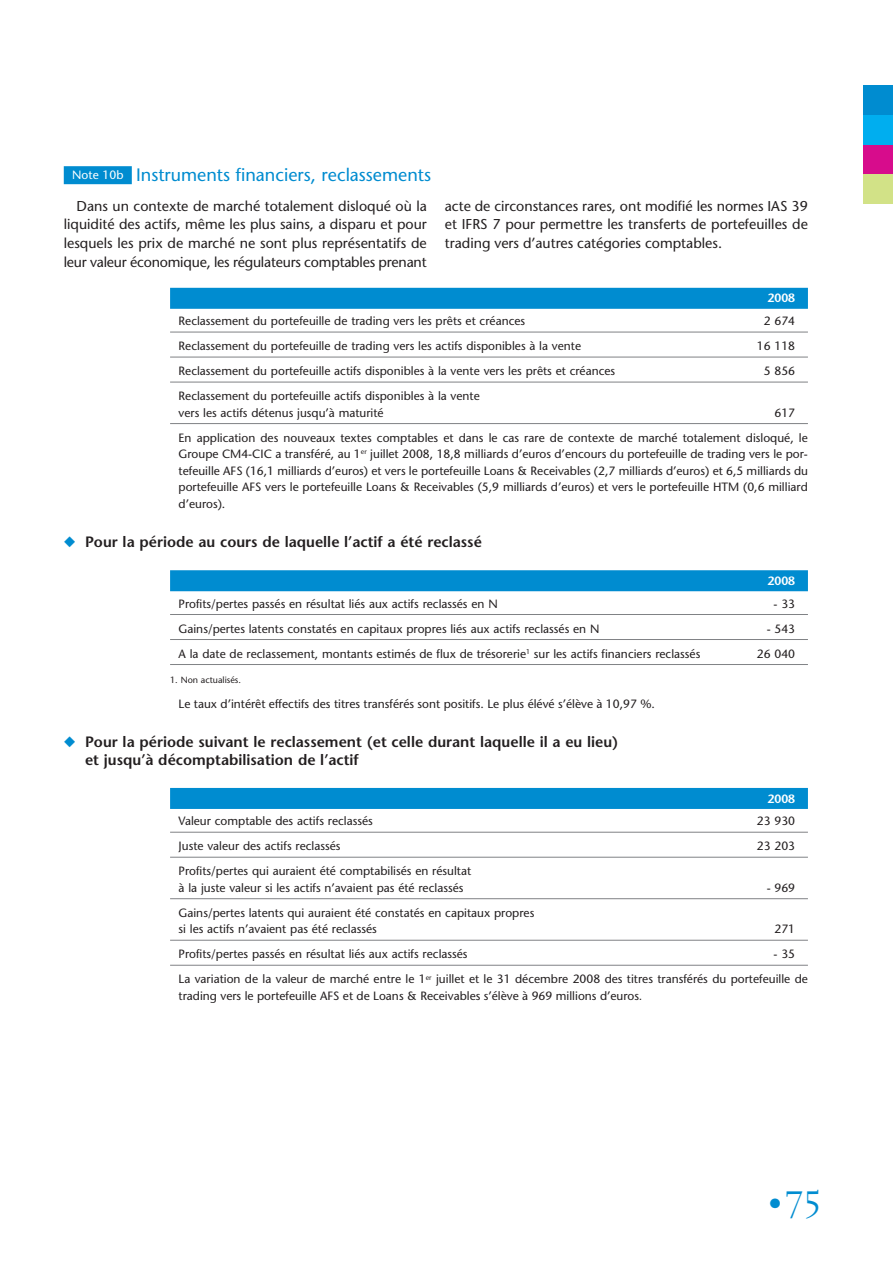
<style>
.page{position:relative;width:893px;height:1263px;background:#fff}
.page>*{position:absolute;margin:0;border:0;box-sizing:border-box;transform-origin:0 0}
.t1{font:39px "Electra LH Regular SC";color:#008cd0}
.t2{font:18px "Stone Sans";color:#008cd0}
.t3{font:600 15px/18px "Stone Sans";color:#231f20}
.t4{font:14.25px/18.8px "Stone Sans";letter-spacing:-.01em;color:#231f20;text-align:justify}
.t5{font:12px/16.5px "Stone Sans";color:#231f20}
.t6{font:600 12px "Stone Sans";color:#fff}
.t7{font:9px "Stone Sans";color:#231f20}
.s1{font-size:12px;color:#fff}
.s2{font-family:"Helvetica Neue";font-stretch:condensed}
</style>
<div class="page">
<div style="left:863px;top:145px;width:30px;height:29px;background:#d70c8c"></div>
<div style="left:863px;top:115px;width:30px;height:30px;background:#00aeef"></div>
<div style="left:863px;top:85px;width:30px;height:30px;background:#008cd0"></div>
<div style="left:863px;top:174px;width:30px;height:30px;background:#d2e287"></div>
<div style="left:170px;top:288px;width:638px;height:21px;background:#008cd0"></div>
<hr style="left:170px;top:332px;width:638px;height:1px;background:#808285">
<hr style="left:170px;top:357px;width:638px;height:1px;background:#808285">
<hr style="left:170px;top:382px;width:638px;height:1px;background:#808285">
<hr style="left:170px;top:423px;width:638px;height:1px;background:#808285">
<div style="left:170px;top:570px;width:638px;height:21px;background:#008cd0"></div>
<hr style="left:170px;top:614px;width:638px;height:1px;background:#808285">
<hr style="left:170px;top:639px;width:638px;height:1px;background:#808285">
<hr style="left:170px;top:664px;width:638px;height:1px;background:#808285">
<div style="left:170px;top:788px;width:638px;height:21px;background:#008cd0"></div>
<hr style="left:170px;top:832px;width:638px;height:1px;background:#808285">
<hr style="left:170px;top:857px;width:638px;height:1px;background:#808285">
<hr style="left:170px;top:898px;width:638px;height:1px;background:#808285">
<hr style="left:170px;top:940px;width:638px;height:1px;background:#808285">
<hr style="left:170px;top:965px;width:638px;height:1px;background:#808285">
<div style="left:64px;top:166px;width:68px;height:18px;background:#008cd0"></div>
<h2 class="t2" style="left:72px;top:164px;width:360px"><span class="s1">Note 10b</span> Instruments financiers, reclassements</h2>
<p class="t4" style="left:64px;top:196px;width:365px;text-indent:13px">Dans un contexte de marché totalement disloqué où la liquidité des actifs, même les plus sains, a disparu et pour lesquels les prix de marché ne sont plus représentatifs de leur valeur économique, les régulateurs comptables prenant</p>
<p class="t4" style="left:445px;top:196px;width:365px">acte de circonstances rares, ont modifié les normes IAS 39 et IFRS 7 pour permettre les transferts de portefeuilles de trading vers d’autres catégories comptables.</p>
<p class="t6" style="left:768px;top:291px;width:29px">2008</p>
<p class="t5" style="left:179px;top:313px;width:348px">Reclassement du portefeuille de trading vers les prêts et créances</p>
<p class="t5" style="left:764px;top:313px;width:33px">2 674</p>
<p class="t5" style="left:179px;top:338px;width:404px">Reclassement du portefeuille de trading vers les actifs disponibles à la vente</p>
<p class="t5" style="left:757px;top:338px;width:40px">16 118</p>
<p class="t5" style="left:179px;top:363px;width:438px">Reclassement du portefeuille actifs disponibles à la vente vers les prêts et créances</p>
<p class="t5" style="left:764px;top:363px;width:33px">5 856</p>
<p class="t5" style="left:179px;top:388px;width:303px">Reclassement du portefeuille actifs disponibles à la vente vers les actifs détenus jusqu’à maturité</p>
<p class="t5" style="left:179px;top:400px;width:631px;line-height:25px;text-indent:596px">617<br>En application des nouveaux textes comptables et dans le cas rare de contexte de marché totalement disloqué, le</p>
<p class="t5" style="left:179px;top:446px;width:631px;text-align:justify">Groupe CM4-CIC a transféré, au 1<sup>er</sup> juillet 2008, 18,8 milliards d’euros d’encours du portefeuille de trading vers le por&shy;tefeuille AFS (16,1 milliards d’euros) et vers le portefeuille Loans &amp; Receivables (2,7 milliards d’euros) et 6,5 milliards du portefeuille AFS vers le portefeuille Loans &amp; Receivables (5,9 milliards d’euros) et vers le portefeuille HTM (0,6 milliard d’euros).</p>
<p class="t3" style="left:85px;top:533px;width:398px">Pour la période au cours de laquelle l’actif a été reclassé</p>
<p class="t6" style="left:768px;top:573px;width:29px">2008</p>
<p class="t5" style="left:179px;top:595px;width:321px">Profits/pertes passés en résultat liés aux actifs reclassés en N</p>
<p class="t5" style="left:774px;top:595px;width:23px">- 33</p>
<p class="t5" style="left:179px;top:620px;width:422px">Gains/pertes latents constatés en capitaux propres liés aux actifs reclassés en N</p>
<p class="t5" style="left:767px;top:620px;width:30px">- 543</p>
<p class="t5" style="left:179px;top:645px;width:523px">A la date de reclassement, montants estimés de flux de trésorerie<sup>1</sup> sur les actifs financiers reclassés</p>
<p class="t5" style="left:757px;top:645px;width:40px">26 040</p>
<p class="t7" style="left:170px;top:674px;width:72px">1. Non actualisés.</p>
<p class="t5" style="left:179px;top:695px;width:478px">Le taux d’intérêt effectifs des titres transférés sont positifs. Le plus élévé s’élève à 10,97 %.</p>
<p class="t3" style="left:85px;top:732px;width:535px">Pour la période suivant le reclassement (et celle durant laquelle il a eu lieu) et jusqu’à décomptabilisation de l’actif</p>
<p class="t6" style="left:768px;top:791px;width:29px">2008</p>
<p class="t5" style="left:179px;top:813px;width:196px">Valeur comptable des actifs reclassés</p>
<p class="t5" style="left:757px;top:813px;width:40px">23 930</p>
<p class="t5" style="left:179px;top:838px;width:163px">Juste valeur des actifs reclassés</p>
<p class="t5" style="left:757px;top:838px;width:40px">23 203</p>
<p class="t5" style="left:179px;top:863px;width:294px">Profits/pertes qui auraient été comptabilisés en résultat à la juste valeur si les actifs n’avaient pas été reclassés</p>
<p class="t5" style="left:767px;top:879px;width:30px">- 969</p>
<p class="t5" style="left:179px;top:904px;width:357px">Gains/pertes latents qui auraient été constatés en capitaux propres si les actifs n’avaient pas été reclassés</p>
<p class="t5" style="left:774px;top:921px;width:22px">271</p>
<p class="t5" style="left:179px;top:946px;width:291px">Profits/pertes passés en résultat liés aux actifs reclassés</p>
<p class="t5" style="left:179px;top:942px;width:631px;line-height:25px;text-indent:595px">- 35<br>La variation de la valeur de marché entre le 1<sup>er</sup> juillet et le 31 décembre 2008 des titres transférés du portefeuille de</p>
<p class="t5" style="left:179px;top:987px;width:465px">trading vers le portefeuille AFS et de Loans &amp; Receivables s’élève à 969 millions d’euros<span class="s2">.</span></p>
<h1 class="t1" style="left:770px;top:1170px;width:53px">● 75</h1>
</div>
